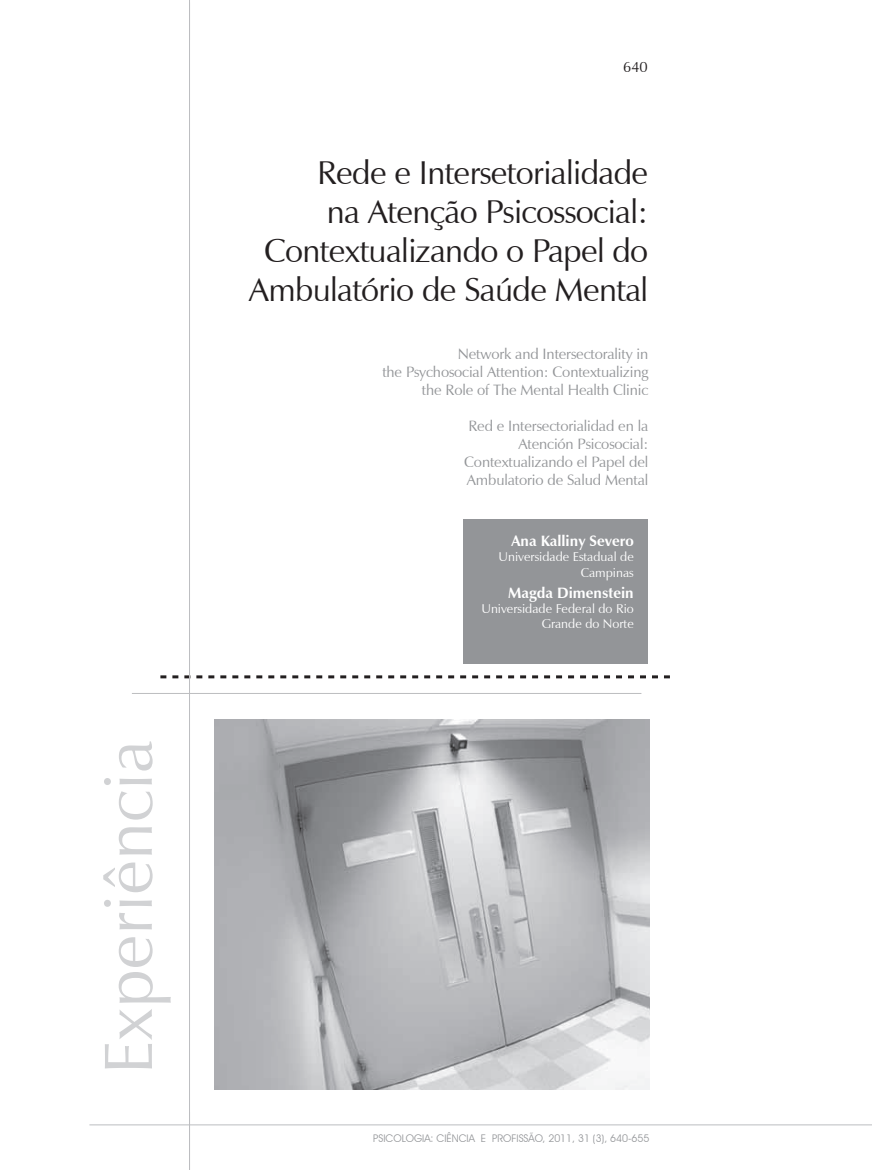
<style>
.page{position:relative;width:872px;height:1170px;background:#fff}
.page>*{position:absolute;margin:0;border:0;box-sizing:border-box;transform-origin:0 0}
.t1{font:69px "Zapf Humanist 601 BT";color:#d1d2d4}
.t2{font:33px/39px "Zapf Humanist 601 BT";letter-spacing:-.02em;color:#231f20;text-align:right}
.t3{font:15px/18px "Zapf Humanist 601 BT";letter-spacing:-.01em;color:#939598;text-align:right}
.t4{font:700 15px "Zapf Humanist 601 BT";color:#fff}
.t5{font:15px "Zapf Humanist 601 BT";color:#231f20}
.t6{font:12.75px/15.3px "Zapf Humanist 601 BT";color:#fff;text-align:right}
.t7{font:10.5px "Avant Garde IT Cby BT";color:#939598}
</style>
<div class="page">
<hr style="left:189px;top:0;width:1px;height:1169px;background:#bcbdc0">
<hr style="left:89px;top:1124px;width:783px;height:1px;background:#bcbdc0">
<hr style="left:132px;top:693px;width:509px;height:1px;background:#bcbdc0">
<svg style="left:160px;top:519px;width:510px;height:571px"></svg>
<hr style="left:189px;top:3px;width:1px;height:1166px;background:#bcbdc0">
<div style="left:462px;top:519px;width:185px;height:144px;background:#939598"></div>
<img style="left:215px;top:719px;width:434px;height:370px">
<h1 class="t1" style="left:86px;top:1074px;width:336px;rotate:-90deg">Experiência</h1>
<p class="t5" style="left:623px;top:58px;width:26px">640</p>
<h2 class="t2" style="left:249px;top:153px;width:401px">Rede e Intersetorialidade<br>na Atenção Psicossocial:<br>Contextualizando o Papel do<br>Ambulatório de Saúde Mental</h2>
<p class="t3" style="left:382px;top:345px;width:267px">Network and Intersectorality in<br>the Psychosocial Attention: Contextualizing the Role of The Mental Health Clinic</p>
<p class="t3" style="left:464px;top:417px;width:185px">Red e Intersectorialidad en la<br>Atención Psicosocial:<br>Contextualizando el Papel del<br>Ambulatorio de Salud Mental</p>
<p class="t4" style="left:511px;top:531px;width:124px">Ana Kalliny Severo</p>
<p class="t6" style="left:498px;top:549px;width:137px">Universidade Estadual de<br>Campinas</p>
<p class="t4" style="left:508px;top:583px;width:127px">Magda Dimenstein</p>
<p class="t6" style="left:481px;top:601px;width:154px">Universidade Federal do Rio<br>Grande do Norte</p>
<p class="t7" style="left:373px;top:1132px;width:277px">PSICOLOGIA: CIÊNCIA E PROFISSÃO, 2011, 31 (3), 640-655</p>
</div>
